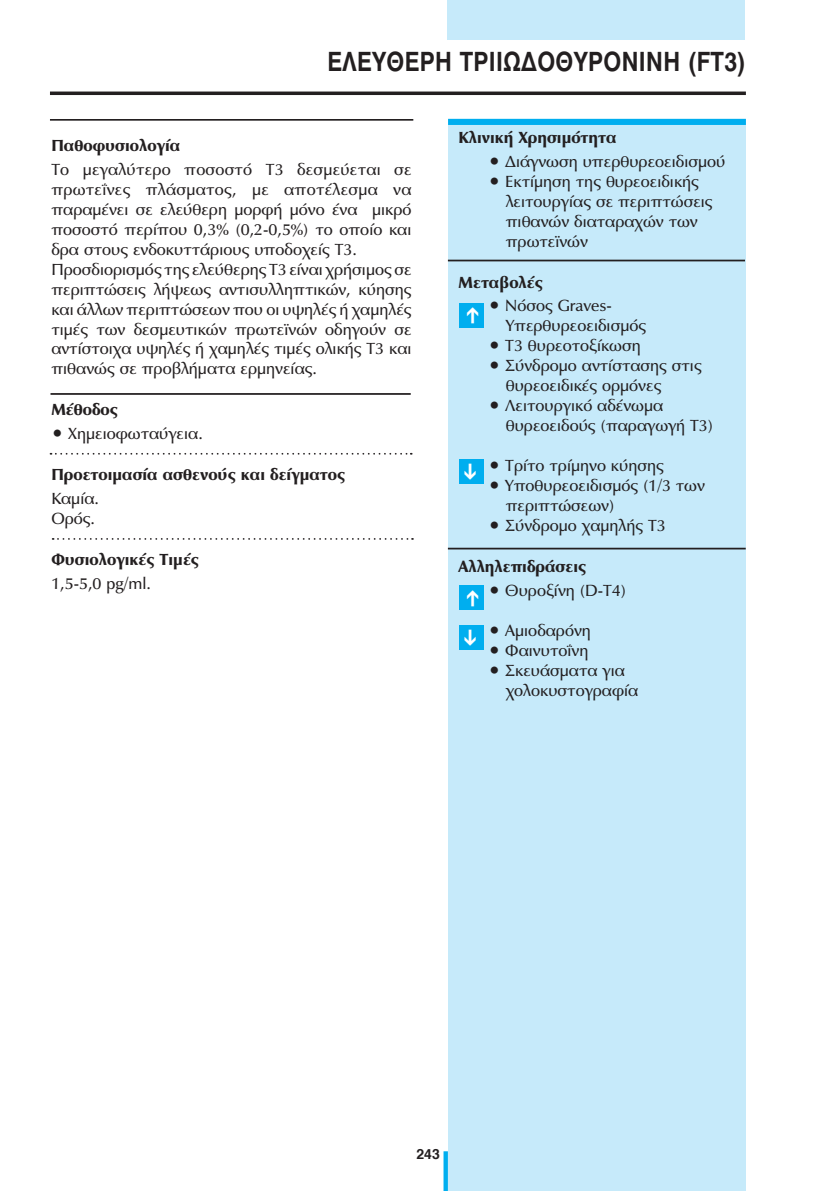
<style>
.page{position:relative;width:825px;height:1191px;background:#fff}
.page>*{position:absolute;margin:0;border:0;box-sizing:border-box;transform-origin:0 0}
.t1{font:26.25px "UB Helvetica Bold";letter-spacing:.015em;color:#231f20;scale:.85 1}
.t2{font:21px "Zapf Ding";color:#fff}
.t3{font:16.62px/19.9px "UB Optima";color:#231f20}
.t4{font:16.62px "UB Optima Bold";color:#231f20}
.t5{font:700 14px "Helvetica";color:#231f20}
</style>
<div class="page">
<hr style="left:50px;top:119px;width:363px;height:2px;background:#231f20">
<div style="left:446px;top:0;width:298px;height:40px;background:#c6eafa"></div>
<div style="left:443px;top:1151px;width:5px;height:40px;background:#00aeef"></div>
<hr style="left:50px;top:92px;width:695px;height:3px;background:#231f20">
<div style="left:448px;top:119px;width:297px;height:1072px;background:#c6eafa"></div>
<div style="left:448px;top:119px;width:297px;height:6px;background:#00aeef"></div>
<div style="left:459px;top:303px;width:25px;height:24px;background:#00aeef"></div>
<div style="left:459px;top:585px;width:25px;height:25px;background:#00aeef"></div>
<div style="left:459px;top:459px;width:25px;height:25px;background:#00aeef"></div>
<div style="left:459px;top:625px;width:25px;height:25px;background:#00aeef"></div>
<hr style="left:448px;top:548px;width:297px;height:1px;background:#231f20">
<hr style="left:448px;top:260px;width:297px;height:1px;background:#231f20">
<hr style="left:50px;top:393px;width:360px;height:2px;background:#231f20">
<svg style="left:53px;top:538px;width:360px;height:2px"></svg>
<svg style="left:50px;top:453px;width:361px;height:1px"></svg>
<h1 class="t1" style="left:327px;top:45px;width:494px">ΕΛΕΥΘΕΡΗ ΤΡΙΙΩΔΟΘΥΡΟΝΙΝΗ (FT3)</h1>
<p class="t4" style="left:51px;top:135px;width:130px">Παθοφυσιολογία</p>
<p class="t3" style="left:51px;top:159px;width:362px">Το μεγαλύτερο ποσοστό Τ3 δεσμεύεται σε πρωτεΐνες πλάσματος, με αποτέλεσμα να παραμένει σε ελεύθερη μορφή μόνο ένα μικρό ποσοστό περίπου 0,3% (0,2-0,5%) το οποίο και δρα στους ενδοκυττάριους υποδοχείς Τ3.<br>Προσδιορισμός της ελεύθερης Τ3 είναι χρήσιμος σε περιπτώσεις λήψεως αντισυλληπτικών, κύησης και άλλων περιπτώσεων που οι υψηλές ή χαμηλές τιμές των δεσμευτικών πρωτεϊνών οδηγούν σε αντίστοιχα υψηλές ή χαμηλές τιμές ολικής Τ3 και πιθανώς σε προβλήματα ερμηνείας.</p>
<p class="t4" style="left:51px;top:400px;width:68px">Μέθοδος</p>
<p class="t3" style="left:51px;top:424px;width:153px">• Χημειοφωταύγεια.</p>
<p class="t4" style="left:51px;top:465px;width:295px">Προετοιμασία ασθενούς και δείγματος</p>
<p class="t3" style="left:51px;top:488px;width:49px">Καμία.<br>Ορός.</p>
<p class="t4" style="left:51px;top:549px;width:149px">Φυσιολογικές Τιμές</p>
<p class="t3" style="left:51px;top:573px;width:101px">1,5-5,0 pg/ml.</p>
<p class="t4" style="left:458px;top:127px;width:160px">Κλινική Χρησιμότητα</p>
<p class="t3" style="left:488px;top:151px;width:238px">• Διάγνωση υπερθυρεοειδισμού</p>
<p class="t3" style="left:505px;top:171px;width:208px;text-indent:-17px">• Εκτίμηση της θυρεοειδικής λειτουργίας σε περιπτώσεις πιθανών διαταραχών των πρωτεϊνών</p>
<p class="t4" style="left:458px;top:272px;width:86px">Μεταβολές</p>
<p class="t3" style="left:505px;top:296px;width:142px;text-indent:-17px">• Νόσος Graves-<br>Υπερθυρεοειδισμός</p>
<p class="t3" style="left:488px;top:336px;width:154px">• Τ3 θυρεοτοξίκωση</p>
<p class="t3" style="left:505px;top:356px;width:197px;text-indent:-17px">• Σύνδρομο αντίστασης στις θυρεοειδικές ορμόνες</p>
<p class="t3" style="left:505px;top:396px;width:209px;text-indent:-17px">• Λειτουργικό αδένωμα θυρεοειδούς (παραγωγή Τ3)</p>
<p class="t3" style="left:488px;top:456px;width:177px">• Τρίτο τρίμηνο κύησης</p>
<p class="t3" style="left:505px;top:476px;width:201px;text-indent:-17px">• Υποθυρεοειδισμός (1/3 των περιπτώσεων)</p>
<p class="t3" style="left:488px;top:515px;width:179px">• Σύνδρομο χαμηλής Τ3</p>
<p class="t4" style="left:458px;top:556px;width:129px">Αλληλεπιδράσεις</p>
<p class="t3" style="left:488px;top:580px;width:139px">• Θυροξίνη (D-T4)</p>
<p class="t3" style="left:488px;top:620px;width:104px">• Αμιοδαρόνη</p>
<p class="t3" style="left:488px;top:640px;width:101px">• Φαινυτοΐνη</p>
<p class="t3" style="left:505px;top:660px;width:134px;text-indent:-17px">• Σκευάσματα για χολοκυστογραφία</p>
<p class="t2" style="left:463px;top:324px;width:19px;rotate:-90deg">‘</p>
<p class="t2" style="left:479px;top:463px;width:19px;rotate:90deg">‘</p>
<p class="t2" style="left:463px;top:606px;width:19px;rotate:-90deg">‘</p>
<p class="t2" style="left:479px;top:629px;width:19px;rotate:90deg">‘</p>
<p class="t5" style="left:416px;top:1143px;width:25px">243</p>
</div>
